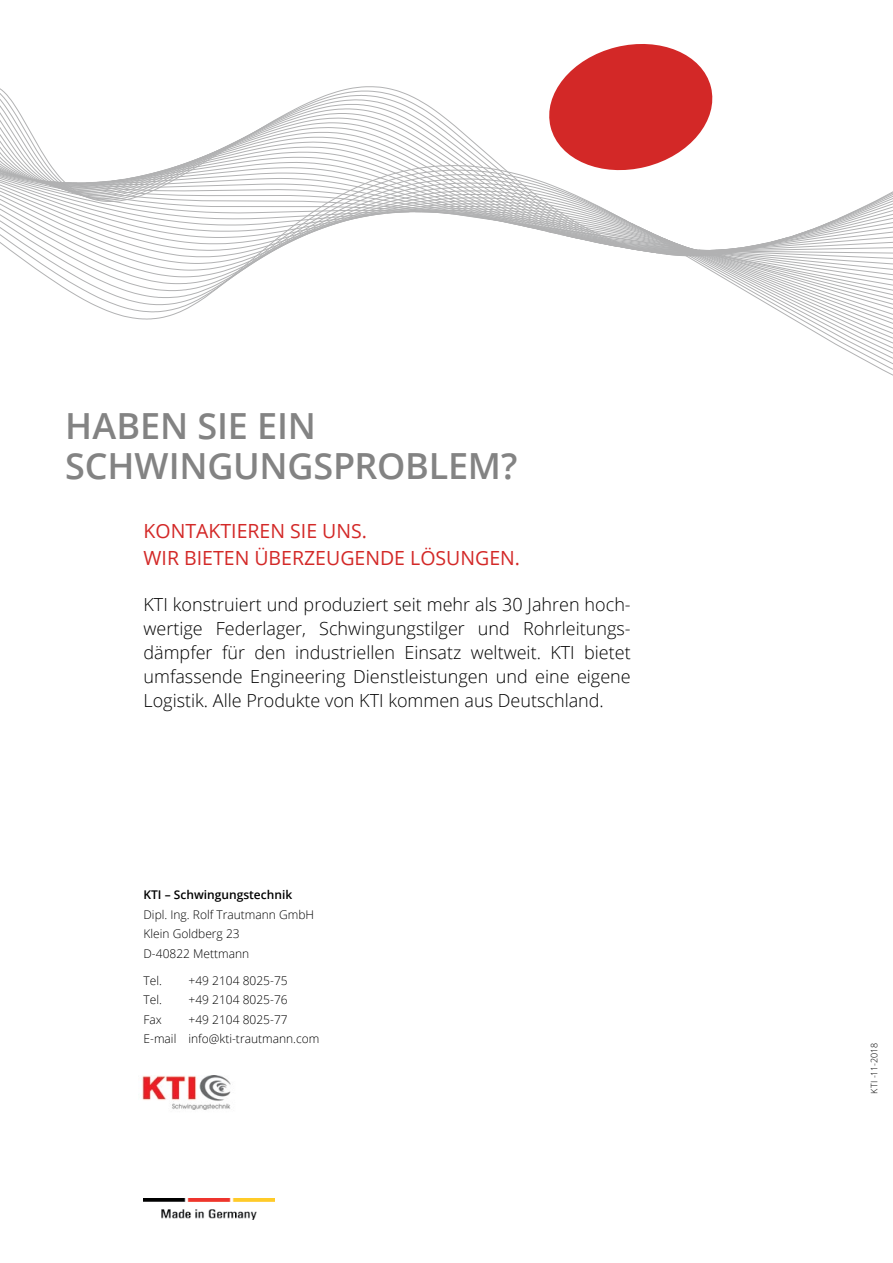
<style>
.page{position:relative;width:893px;height:1263px;background:#fff}
.page>*{position:absolute;margin:0;border:0;box-sizing:border-box;transform-origin:0 0}
.t1{font:600 36px/40.5px "Open Sans";letter-spacing:-.005em;color:#838383}
.t2{font:19.5px/27px "Open Sans";color:#d32827}
.t3{font:300 18px/24px "Open Sans";color:#000;text-align:justify}
.t4{font:300 12px/19.5px "Open Sans";color:#000}
.t5{font:600 12px "Open Sans";color:#000}
.t6{font:300 9px "Open Sans";letter-spacing:.01em;color:#000}
</style>
<div class="page">
<img style="left:142px;top:1075px;width:89px;height:35px">
<img style="left:143px;top:1198px;width:131px;height:21px">
<svg style="left:0;top:44px;width:893px;height:332px"></svg>
<h1 class="t1" style="left:65px;top:405px;width:211px">HABEN SIE EIN<br>SCHWINGUNG</h1>
<h1 class="t1" style="left:314px;top:445px;width:43px">SPRO</h1>
<h1 class="t1" style="left:405px;top:445px;width:47px">BLEM</h1>
<h1 class="t1" style="left:501px;top:445px;width:18px">?</h1>
<p class="t2" style="left:144px;top:517px;width:378px">KONTAKTIEREN SIE UNS.<br>WIR BIETEN ÜBERZEUGENDE LÖSUNGEN.</p>
<p class="t3" style="left:144px;top:592px;width:489px">KTI konstruiert und produziert seit mehr als 30 Jahren hoch&shy;wertige Federlager, Schwingungstilger und Rohrleitungs&shy;dämpfer für den industriellen Einsatz weltweit. KTI bietet umfassende Engineering Dienstleistungen und eine eigene Logistik. Alle Produkte von KTI kommen aus Deutschland.</p>
<p class="t5" style="left:144px;top:886px;width:150px">KTI – Schwingungstechnik</p>
<p class="t4" style="left:144px;top:904px;width:172px">Dipl. Ing. Rolf Trautmann GmbH<br>Klein Goldberg 23<br>D-40822 Mettmann</p>
<p class="t4" style="left:144px;top:970px;width:20px">Tel.</p>
<p class="t4" style="left:189px;top:970px;width:101px">+49 2104 8025-75</p>
<p class="t4" style="left:144px;top:989px;width:20px">Tel.</p>
<p class="t4" style="left:189px;top:989px;width:101px">+49 2104 8025-76</p>
<p class="t4" style="left:144px;top:1009px;width:20px">Fax</p>
<p class="t4" style="left:144px;top:1009px;width:177px;text-indent:45px">+49 2104 8025-77<br>E-mail info@kti-trautmann.com</p>
<p class="t6" style="left:868px;top:1094px;width:52px;rotate:-90deg">KTI -11-2018</p>
</div>
